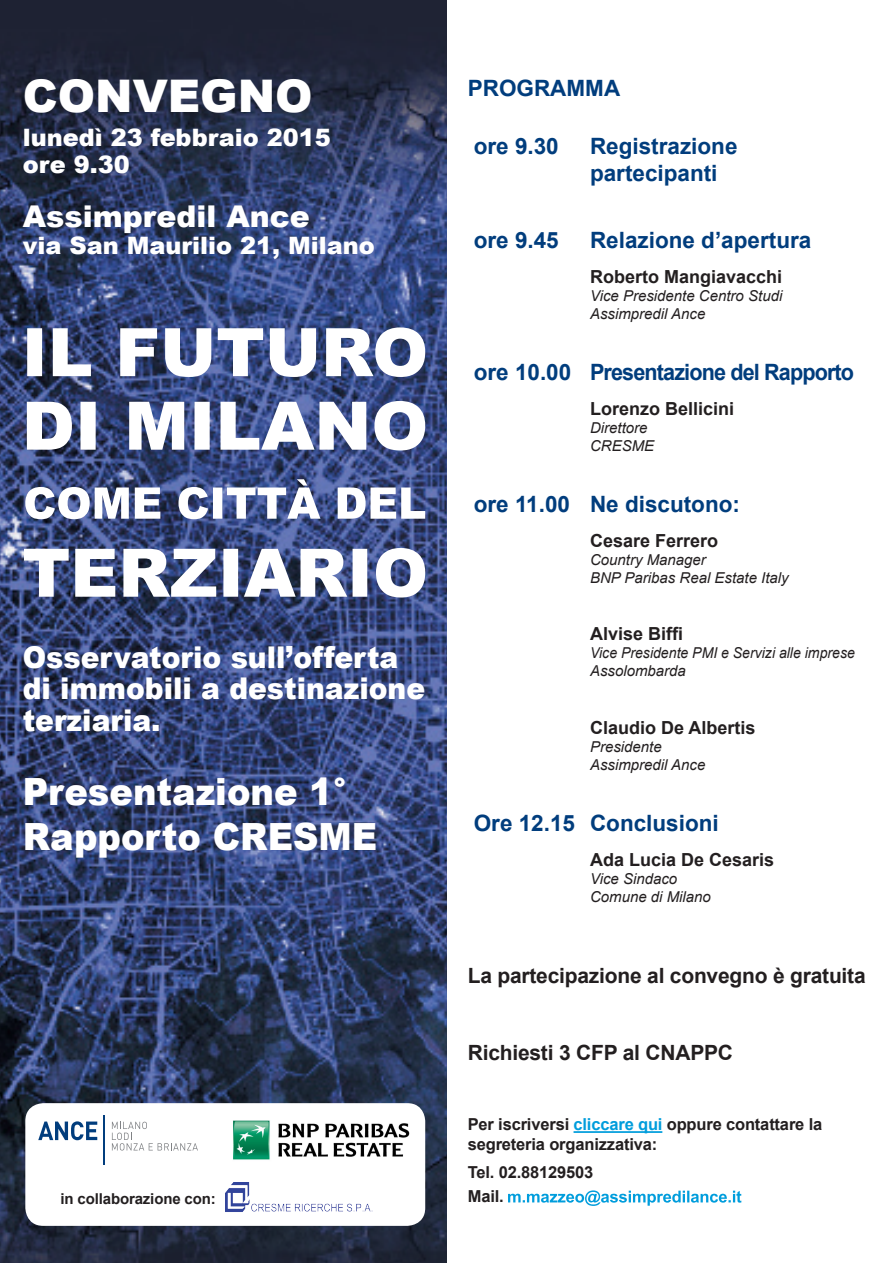
<style>
.page{position:relative;width:893px;height:1263px;background:#fff}
.page>*{position:absolute;margin:0;border:0;box-sizing:border-box;transform-origin:0 0}
.t1{font:900 45px "Arial";color:#fff}
.t2{font:900 37.5px/45px "Arial";color:#fff;scale:.94 1}
.t3{font:900 30px/31.5px "Arial";color:#fff;scale:.94 1}
.t4{font:900 30px "Arial";color:#fff}
.t5{font:900 24px "Arial";color:#fff}
.t6{font:700 22.5px/27px "Arial";color:#013d7d}
.t7{font:700 22.5px "Arial";letter-spacing:-.04em;color:#013d7d;scale:.96 1}
.t8{font:700 21px "Arial";letter-spacing:-.01em;color:#231f20}
.t9{font:700 18px "Arial";color:#231f20}
.t10{font:700 16.5px/19.8px "Arial";letter-spacing:-.01em;color:#231f20}
.t11{font:italic 15px "Arial";color:#231f20}
.t12{font:italic 15px "Arial";color:#231f20;scale:.94 1}
.t13{font:700 15px "Arial";letter-spacing:-.01em;color:#231f20}
.s1{color:#009ddc}
</style>
<div class="page">
<img style="left:0;top:0;width:446px;height:1263px">
<svg style="left:27px;top:327px;width:398px;height:50px"></svg>
<svg style="left:27px;top:401px;width:398px;height:49px"></svg>
<svg style="left:25px;top:479px;width:400px;height:40px"></svg>
<svg style="left:24px;top:548px;width:401px;height:49px"></svg>
<div style="left:25px;top:1103px;width:400px;height:123px;background:#fff;border-radius:18px"></div>
<hr style="left:104px;top:1115px;width:1px;height:50px;background:#013d7d">
<svg style="left:38px;top:1121px;width:59px;height:19px"></svg>
<svg style="left:112px;top:1122px;width:86px;height:28px"></svg>
<hr style="left:573px;top:1131px;width:89px;height:2px;background:#009ddc">
<svg style="left:508px;top:1190px;width:233px;height:16px"></svg>
<img style="left:233px;top:1120px;width:177px;height:40px">
<img style="left:225px;top:1182px;width:148px;height:30px">
<p class="t1" style="left:23px;top:63px;width:291px">CONVEGNO</p>
<p class="t5" style="left:23px;top:120px;width:310px">lunedì 23 febbraio 2015</p>
<p class="t5" style="left:23px;top:147px;width:109px">ore 9.30</p>
<p class="t4" style="left:23px;top:195px;width:289px">Assimpredil Ance</p>
<p class="t5" style="left:23px;top:228px;width:353px">via San Maurilio 21, Milano</p>
<p class="t3" style="left:23px;top:640px;width:430px">Osservatorio sull’offerta di immobili a destinazione terziaria.</p>
<p class="t2" style="left:23px;top:768px;width:379px">Presentazione 1°<br>Rapporto CRESME</p>
<p class="t13" style="left:61px;top:1188px;width:157px">in collaborazione con:</p>
<p class="t6" style="left:468px;top:76px;width:154px">PROGRAMMA</p>
<p class="t6" style="left:474px;top:134px;width:87px">ore 9.30</p>
<p class="t6" style="left:590px;top:134px;width:149px">Registrazione partecipanti</p>
<p class="t6" style="left:474px;top:227px;width:87px">ore 9.45</p>
<p class="t6" style="left:590px;top:227px;width:223px">Relazione d’apertura</p>
<p class="t9" style="left:590px;top:265px;width:194px">Roberto Mangiavacchi</p>
<p class="t11" style="left:590px;top:286px;width:194px">Vice Presidente Centro Studi</p>
<p class="t11" style="left:590px;top:304px;width:117px">Assimpredil Ance</p>
<p class="t6" style="left:474px;top:359px;width:99px">ore 10.00</p>
<p class="t7" style="left:590px;top:357px;width:277px">Presentazione del Rapporto</p>
<p class="t9" style="left:590px;top:396px;width:146px">Lorenzo Bellicini</p>
<p class="t11" style="left:590px;top:418px;width:59px">Direttore</p>
<p class="t11" style="left:590px;top:436px;width:66px">CRESME</p>
<p class="t6" style="left:474px;top:491px;width:98px">ore 11.00</p>
<p class="t6" style="left:590px;top:491px;width:152px">Ne discutono:</p>
<p class="t9" style="left:590px;top:528px;width:130px">Cesare Ferrero</p>
<p class="t11" style="left:590px;top:550px;width:117px">Country Manager</p>
<p class="t11" style="left:590px;top:568px;width:200px">BNP Paribas Real Estate Italy</p>
<p class="t9" style="left:590px;top:622px;width:95px">Alvise Biffi</p>
<p class="t12" style="left:590px;top:643px;width:283px">Vice Presidente PMI e Servizi alle imprese</p>
<p class="t11" style="left:590px;top:661px;width:97px">Assolombarda</p>
<p class="t9" style="left:590px;top:715px;width:167px">Claudio De Albertis</p>
<p class="t11" style="left:590px;top:737px;width:73px">Presidente</p>
<p class="t11" style="left:590px;top:755px;width:117px">Assimpredil Ance</p>
<p class="t6" style="left:474px;top:810px;width:103px">Ore 12.15</p>
<p class="t6" style="left:590px;top:810px;width:130px">Conclusioni</p>
<p class="t9" style="left:590px;top:847px;width:186px">Ada Lucia De Cesaris</p>
<p class="t11" style="left:590px;top:868px;width:89px">Vice Sindaco</p>
<p class="t11" style="left:590px;top:886px;width:122px">Comune di Milano</p>
<p class="t8" style="left:468px;top:961px;width:399px">La partecipazione al convegno è gratuita</p>
<p class="t8" style="left:468px;top:1038px;width:267px">Richiesti 3 CFP al CNAPPC</p>
<p class="t10" style="left:468px;top:1115px;width:356px">Per iscriversi <span class="s1">cliccare qui</span> oppure contattare la segreteria organizzativa:</p>
<p class="t10" style="left:468px;top:1163px;width:127px">Tel. 02.88129503</p>
<p class="t10" style="left:468px;top:1187px;width:38px">Mail.</p>
</div>
